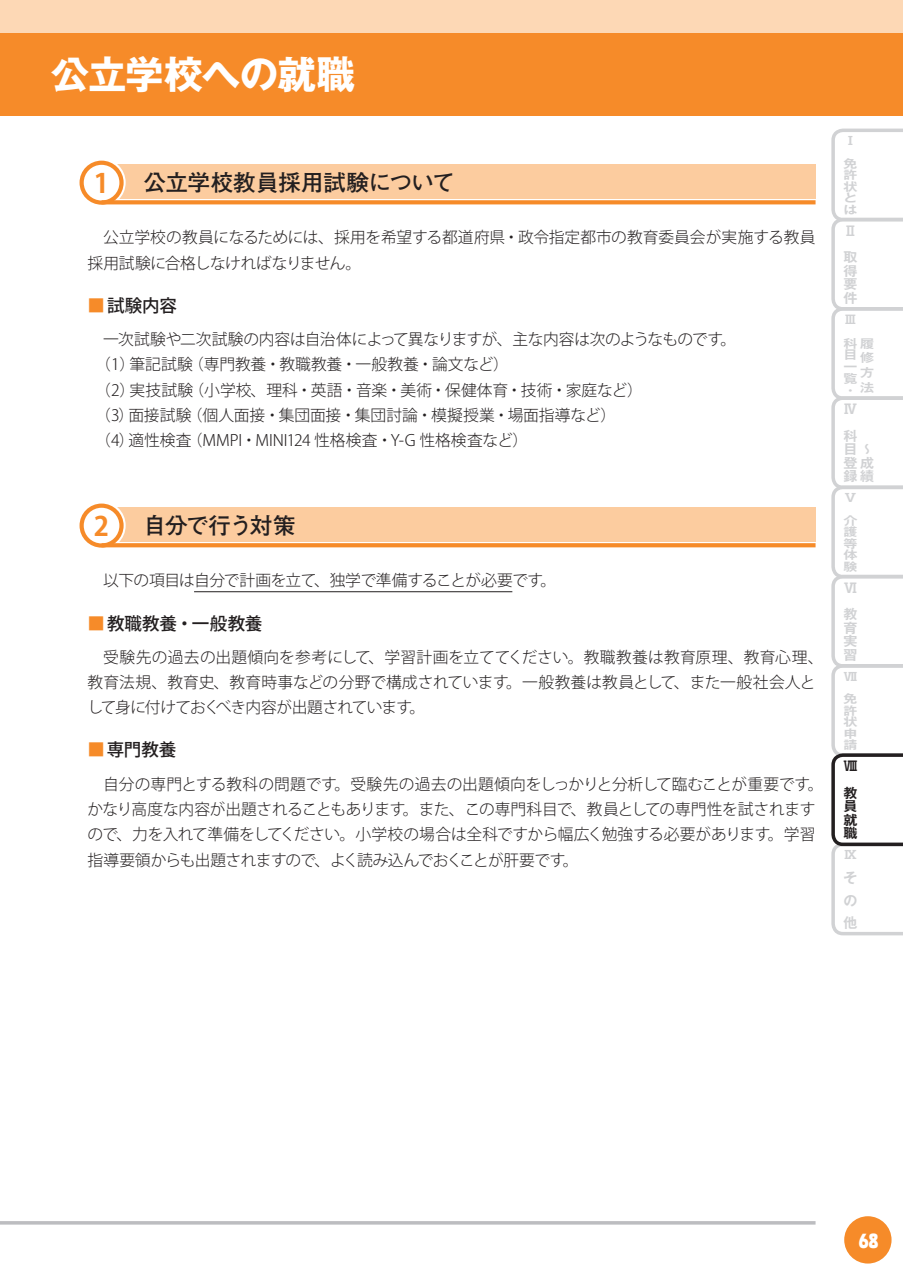
<style>
.page{position:relative;width:903px;height:1275px;background:#fff}
.page>*{position:absolute;margin:0;border:0;box-sizing:border-box;transform-origin:0 0}
.t1{font:700 38.5px "Gothic MB101 Pro";letter-spacing:-.015em;color:#fff}
.t2{font:700 26.6px "Koz Go Pro";color:#f68b29}
.t3{font:700 22.75px "Futo Go B101 Pro";letter-spacing:-.03em;color:#231f20}
.t4{font:700 22.75px "Futo Go B101 Pro";letter-spacing:-.055em;color:#231f20}
.t5{font:500 17.5px "Koz Go Pro";letter-spacing:-.005em;color:#231f20}
.t6{font:17.5px "Revue Std";color:#fff;scale:.85 1}
.t7{font:300 15.75px/25.4px "Koz Go Pro";letter-spacing:-.015em;color:#231f20}
.t8{font:700 14px/22.1px "Gothic MB101 Pro De";color:#d1d2d4;text-align:justify}
.t9{font:700 13.3px/13.5px "Gothic MB101 Pro De";color:#d1d2d4;scale:1.05 1}
.t10{font:700 13.3px/13.5px "Gothic MB101 Pro De";color:#231f20;scale:1.05 1}
.t11{font:700 11.9px/14.9px "Gothic MB101 Pro De";color:#d1d2d4;text-align:justify;scale:1.18 1}
.t12{font:700 11.55px/11.5px "Gothic MB101 Pro De";color:#d1d2d4;scale:1.22 1}
.s1{color:#f68b29}
</style>
<div class="page">
<svg style="left:0;top:1221px;width:815px;height:4px;background:#c4c4c7"></svg>
<div style="left:844px;top:1216px;width:47px;height:47px;background:#f68b29;border-radius:50%"></div>
<div style="left:0;top:0;width:903px;height:33px;background:#fdd8b5"></div>
<svg style="left:831px;top:129px;width:72px;height:806px"></svg>
<div style="left:101px;top:507px;width:714px;height:35px;background:#fccc9f"></div>
<svg style="left:77px;top:502px;width:47px;height:47px"></svg>
<div style="left:76px;top:501px;width:50px;height:49px;border:3px solid #fff;border-radius:50%"></div>
<div style="left:82px;top:506px;width:39px;height:39px;background:#fff;border-radius:50%"></div>
<div style="left:80px;top:504px;width:44px;height:44px;border:4px solid #f68b29;border-radius:50%"></div>
<svg style="left:102px;top:543px;width:713px;height:4px;background:#f68f31"></svg>
<div style="left:101px;top:164px;width:714px;height:35px;background:#fccc9f"></div>
<svg style="left:77px;top:159px;width:47px;height:47px"></svg>
<div style="left:76px;top:158px;width:50px;height:49px;border:3px solid #fff;border-radius:50%"></div>
<div style="left:82px;top:163px;width:39px;height:40px;background:#fff;border-radius:50%"></div>
<div style="left:80px;top:161px;width:44px;height:44px;border:4px solid #f68b29;border-radius:50%"></div>
<svg style="left:102px;top:200px;width:713px;height:4px;background:#f69135"></svg>
<hr style="left:194px;top:591px;width:318px;height:1px;background:#231f20">
<div style="left:0;top:33px;width:903px;height:83px;background:#f68b29"></div>
<h1 class="t1" style="left:51px;top:42px;width:306px">公立学校への就職</h1>
<h2 class="t2" style="left:94px;top:166px;width:17px">1</h2>
<h3 class="t3" style="left:143px;top:164px;width:313px">公立学校教員採用試験について</h3>
<p class="t7" style="left:87px;top:225px;width:729px;text-indent:16px">公立学校の教員になるためには、採用を希望する都道府県・政令指定都市の教育委員会が実施する教員採用試験に合格しなければなりません。</p>
<p class="t5" style="left:87px;top:294px;width:91px"><span class="s1">■</span>試験内容</p>
<p class="t7" style="left:95px;top:327px;width:642px;text-indent:8px">一次試験や二次試験の内容は自治体によって異なりますが、主な内容は次のようなものです。（1）筆記試験（専門教養・教職教養・一般教養・論文など）<br>（2）実技試験（小学校、理科・英語・音楽・美術・保健体育・技術・家庭など）<br>（3）面接試験（個人面接・集団面接・集団討論・模擬授業・場面指導など）<br>（4）適性検査（MMPI・MINI124 性格検査・Y-G 性格検査など）</p>
<h3 class="t4" style="left:143px;top:507px;width:154px">自分で行う対策</h3>
<p class="t7" style="left:103px;top:568px;width:455px">以下の項目は自分で計画を立て、独学で準備することが必要です。</p>
<p class="t5" style="left:87px;top:612px;width:176px"><span class="s1">■</span>教職教養・一般教養</p>
<p class="t7" style="left:87px;top:644px;width:737px;text-indent:16px">受験先の過去の出題傾向を参考にして、学習計画を立ててください。教職教養は教育原理、教育心理、教育法規、教育史、教育時事などの分野で構成されています。一般教養は教員として、また一般社会人として身に付けておくべき内容が出題されています。</p>
<p class="t5" style="left:87px;top:739px;width:90px"><span class="s1">■</span>専門教養</p>
<p class="t7" style="left:87px;top:771px;width:737px;text-indent:16px">自分の専門とする教科の問題です。受験先の過去の出題傾向をしっかりと分析して臨むことが重要です。かなり高度な内容が出題されることもあります。また、この専門科目で、教員としての専門性を試されますので、力を入れて準備をしてください。小学校の場合は全科ですから幅広く勉強する必要があります。学習指導要領からも出題されますので、よく読み込んでおくことが肝要です。</p>
<h2 class="t2" style="left:94px;top:509px;width:17px">2</h2>
<p class="t12" style="left:844px;top:128px;width:13px;line-height:22.8px">Ⅰ免</p>
<p class="t12" style="left:844px;top:168px;width:13px">許状とは</p>
<p class="t9" style="left:844px;top:216px;width:15px;line-height:26.6px">Ⅱ取</p>
<p class="t9" style="left:844px;top:262px;width:14px;text-align:justify">得要件</p>
<p class="t11" style="left:860px;top:334px;width:13px;text-indent:-17px">科履修方法</p>
<p class="t11" style="left:844px;top:310px;width:12px">Ⅲ</p>
<p class="t11" style="left:844px;top:348px;width:13px;line-height:11.9px;text-align:left">目一覧・</p>
<p class="t9" style="left:844px;top:394px;width:14px;line-height:26.6px">Ⅳ科</p>
<p class="t9" style="left:844px;top:441px;width:30px">目～登成録績</p>
<p class="t12" style="left:844px;top:485px;width:13px;line-height:22.8px">Ⅴ介</p>
<p class="t12" style="left:844px;top:525px;width:13px;text-align:justify">護等体験</p>
<p class="t9" style="left:844px;top:573px;width:14px;line-height:26.6px">Ⅵ教</p>
<p class="t9" style="left:844px;top:619px;width:14px;text-align:justify">育実習</p>
<p class="t12" style="left:844px;top:663px;width:13px;line-height:22.8px">Ⅶ免</p>
<p class="t12" style="left:844px;top:703px;width:13px;text-align:justify">許状申請</p>
<p class="t10" style="left:844px;top:751px;width:14px;line-height:26.4px">Ⅷ教</p>
<p class="t10" style="left:844px;top:798px;width:15px;text-align:justify">員就職</p>
<p class="t12" style="left:844px;top:847px;width:12px">Ⅸ</p>
<p class="t8" style="left:844px;top:865px;width:15px">その他</p>
<p class="t6" style="left:859px;top:1229px;width:25px">68</p>
</div>
